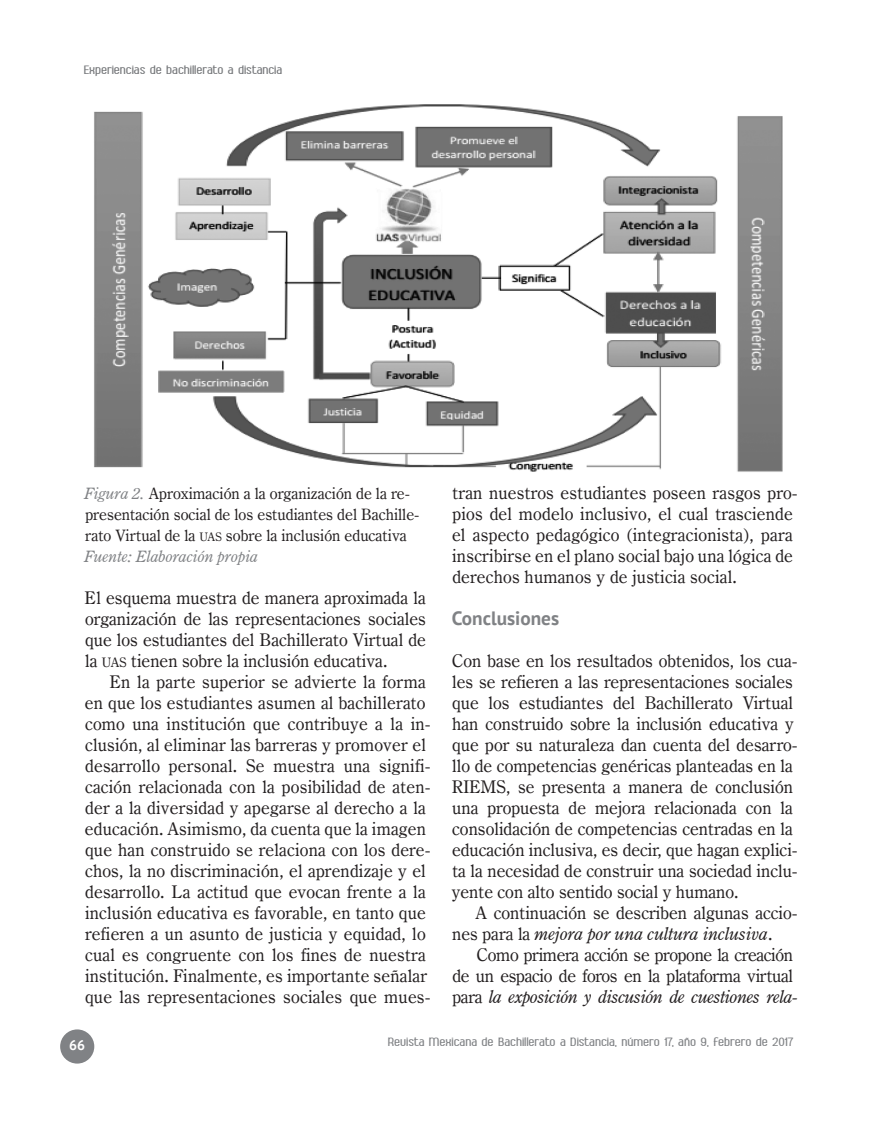
<style>
.page{position:relative;width:893px;height:1121px;background:#fff}
.page>*{position:absolute;margin:0;border:0;box-sizing:border-box;transform-origin:0 0}
.t1{font:700 19.25px "PT Sans";color:#808285}
.t2{font:17.5px/21px "Century Oldstyle BT";letter-spacing:.01em;color:#231f20}
.t3{font:17.5px/21px "Century Oldstyle BT";letter-spacing:-.02em;color:#231f20}
.t4{font:15.75px/21px "Century Oldstyle BT";color:#231f20}
.t5{font:700 14px "Ambrosia";color:#808285}
.t6{font:700 14px "Ambrosia";color:#76787b}
.t7{font:700 14px "PT Sans";color:#fff}
.s1{font-style:italic;color:#808285}
.s2{font-size:11.9px}
.s3{font-size:13.12px}
.s4{font-style:italic}
</style>
<div class="page">
<div style="left:60px;top:1029px;width:34px;height:34px;background:#808285;border-radius:50%"></div>
<img style="left:94px;top:104px;width:689px;height:368px">
<p class="t6" style="left:84px;top:63px;width:200px">Experiencias de bachillerato a distancia</p>
<p class="t4" style="left:85px;top:483px;width:336px"><span class="s1">Figura 2.</span> Aproximación a la organización de la re&shy;presentación social de los estudiantes del Bachille&shy;rato Virtual de la <span class="s2">UAS</span> sobre la inclusión educativa <span class="s1">Fuente: Elaboración propia</span></p>
<p class="t2" style="left:85px;top:587px;width:343px;text-align:justify">El esquema muestra de manera aproximada la organización de las representaciones sociales que los estudiantes del Bachillerato Virtual de la <span class="s3">UAS</span> tienen sobre la inclusión educativa.</p>
<p class="t2" style="left:85px;top:671px;width:347px;text-indent:25px">En la parte superior se advierte la forma en que los estudiantes asumen al bachillerato como una institución que contribuye a la in&shy;clusión, al eliminar las barreras y promover el desarrollo personal. Se muestra una signifi&shy;cación relacionada con la posibilidad de aten&shy;der a la diversidad y apegarse al derecho a la educación. Asimismo, da cuenta que la imagen que han construido se relaciona con los dere&shy;chos, la no discriminación, el aprendizaje y el desarrollo. La actitud que evocan frente a la inclusión educativa es favorable, en tanto que refieren a un asunto de justicia y equidad, lo cual es congruente con los fines de nuestra institución. Finalmente, es importante señalar que las representaciones sociales que mues-</p>
<p class="t2" style="left:452px;top:482px;width:347px">tran nuestros estudiantes poseen rasgos pro&shy;pios del modelo inclusivo, el cual trasciende el aspecto pedagógico (integracionista), para inscribirse en el plano social bajo una lógica de derechos humanos y de justicia social.</p>
<p class="t1" style="left:452px;top:605px;width:109px">Conclusiones</p>
<p class="t2" style="left:452px;top:650px;width:348px">Con base en los resultados obtenidos, los cua&shy;les se refieren a las representaciones sociales que los estudiantes del Bachillerato Virtual han construido sobre la inclusión educativa y que por su naturaleza dan cuenta del desarro&shy;llo de competencias genéricas planteadas en la RIEMS, se presenta a manera de conclusión una propuesta de mejora relacionada con la consolidación de competencias centradas en la educación inclusiva, es decir, que hagan explici&shy;ta la necesidad de construir una sociedad inclu&shy;yente con alto sentido social y humano.</p>
<p class="t2" style="left:452px;top:902px;width:347px;text-indent:23px">A continuación se describen algunas accio&shy;nes para la <span class="s4">mejora por una cultura inclusiva</span>.</p>
<p class="t3" style="left:452px;top:944px;width:347px;text-indent:24px">Como primera acción se propone la creación de un espacio de foros en la plataforma virtual para <span class="s4">la exposición y discusión de cuestiones rela-</span></p>
<p class="t7" style="left:69px;top:1036px;width:17px">66</p>
<p class="t5" style="left:388px;top:1035px;width:407px">Revista Mexicana de Bachillerato a Distancia, número 17, año 9, febrero de 2017</p>
</div>
